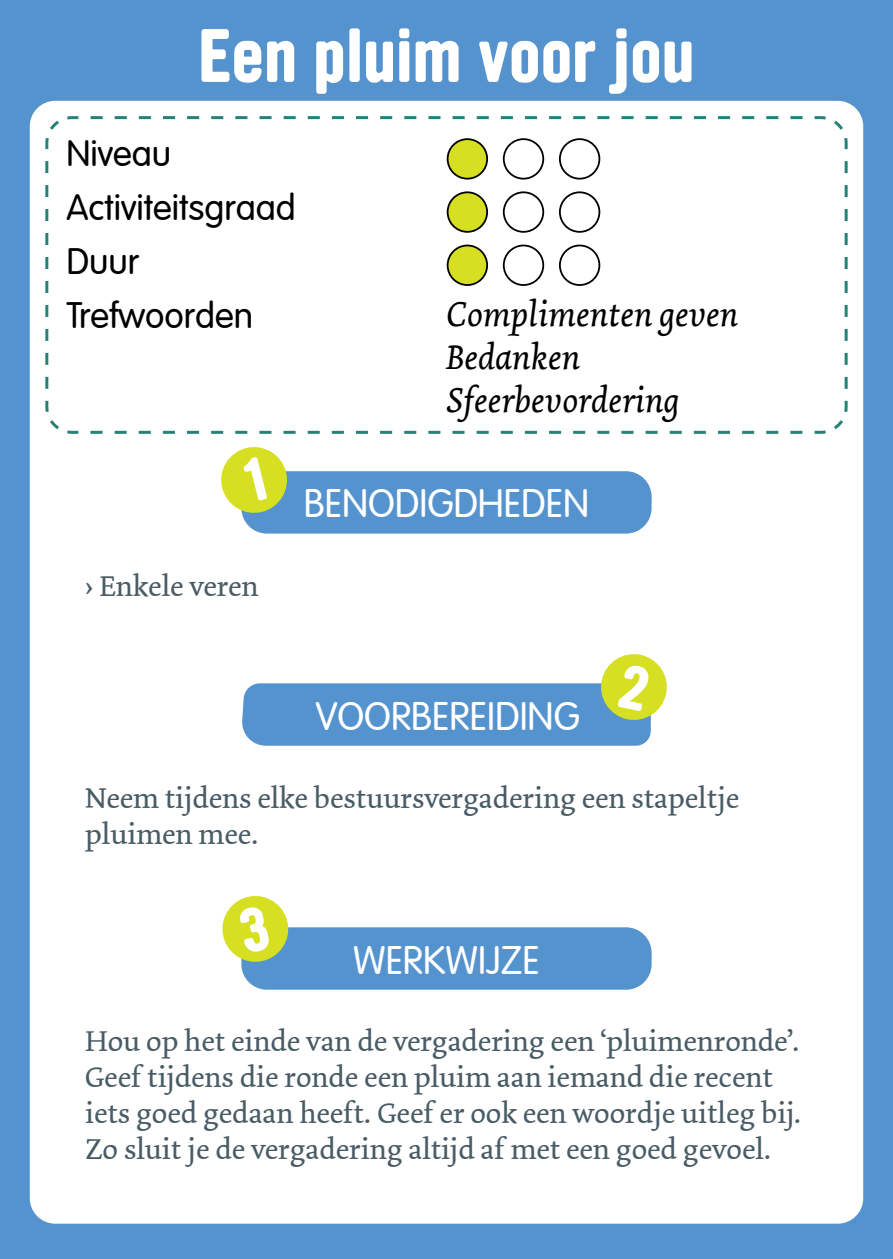
<style>
.page{position:relative;width:893px;height:1259px;background:#5593ce}
.page>*{position:absolute;margin:0;border:0;box-sizing:border-box;transform-origin:0 0}
.t1{font:700 66px "YWFT Ultramagnetic";color:#fff}
.t2{font:300 39px "VAG Rounded LT Com";color:#fff}
.t3{font:italic 36px "Dolly";color:#000}
.t4{font:300 36px "VAG Rounded LT Com";color:#000}
.t5{font:30px/36px "Dolly";color:#495c66}
</style>
<div class="page">
<div style="left:30px;top:101px;width:833px;height:1122px;background:#fff;border-radius:26px"></div>
<svg style="left:45px;top:116px;width:803px;height:318px"></svg>
<div style="left:448px;top:139px;width:39px;height:40px;background:#d6df21;border-radius:50%"></div>
<div style="left:447px;top:138px;width:41px;height:42px;border:2px solid #000;border-radius:50%"></div>
<div style="left:503px;top:138px;width:41px;height:42px;border:2px solid #000;border-radius:50%"></div>
<div style="left:559px;top:138px;width:41px;height:42px;border:2px solid #000;border-radius:50%"></div>
<div style="left:448px;top:192px;width:39px;height:40px;background:#d6df21;border-radius:50%"></div>
<div style="left:447px;top:191px;width:41px;height:42px;border:2px solid #000;border-radius:50%"></div>
<div style="left:503px;top:191px;width:41px;height:42px;border:2px solid #000;border-radius:50%"></div>
<div style="left:559px;top:191px;width:41px;height:42px;border:2px solid #000;border-radius:50%"></div>
<div style="left:448px;top:245px;width:39px;height:40px;background:#d6df21;border-radius:50%"></div>
<div style="left:447px;top:245px;width:41px;height:41px;border:2px solid #000;border-radius:50%"></div>
<div style="left:503px;top:245px;width:41px;height:41px;border:2px solid #000;border-radius:50%"></div>
<div style="left:559px;top:245px;width:41px;height:41px;border:2px solid #000;border-radius:50%"></div>
<div style="left:241px;top:471px;width:411px;height:62px;background:#5593ce;border-radius:26px"></div>
<div style="left:241px;top:927px;width:411px;height:62px;background:#5593ce;border-radius:26px"></div>
<svg style="left:221px;top:447px;width:69px;height:69px"></svg>
<svg style="left:242px;top:654px;width:425px;height:91px"></svg>
<svg style="left:222px;top:896px;width:69px;height:69px"></svg>
<p class="t1" style="left:199px;top:9px;width:497px">Een pluim voor jou</p>
<p class="t4" style="left:66px;top:132px;width:106px">Niveau</p>
<p class="t4" style="left:66px;top:186px;width:231px">Activiteitsgraad</p>
<p class="t4" style="left:66px;top:240px;width:74px">Duur</p>
<p class="t4" style="left:66px;top:294px;width:188px">Trefwoorden</p>
<p class="t3" style="left:446px;top:292px;width:293px">Complimenten geven</p>
<p class="t3" style="left:446px;top:335px;width:135px">Bedanken</p>
<p class="t3" style="left:446px;top:379px;width:235px">Sfeerbevordering</p>
<p class="t5" style="left:85px;top:568px;width:175px">› Enkele veren</p>
<p class="t2" style="left:304px;top:481px;width:287px">BENODIGDHEDEN</p>
<p class="t2" style="left:316px;top:693px;width:265px">VOORBEREIDING</p>
<p class="t5" style="left:85px;top:781px;width:655px">Neem tijdens elke bestuursvergadering een stapeltje pluimen mee.</p>
<p class="t2" style="left:353px;top:937px;width:188px">WERKWIJZE</p>
<p class="t5" style="left:85px;top:1023px;width:718px">Hou op het einde van de vergadering een ‘pluimenronde’.<br>Geef tijdens die ronde een pluim aan iemand die recent iets goed gedaan heeft. Geef er ook een woordje uitleg bij.<br>Zo sluit je de vergadering altijd af met een goed gevoel.</p>
</div>
